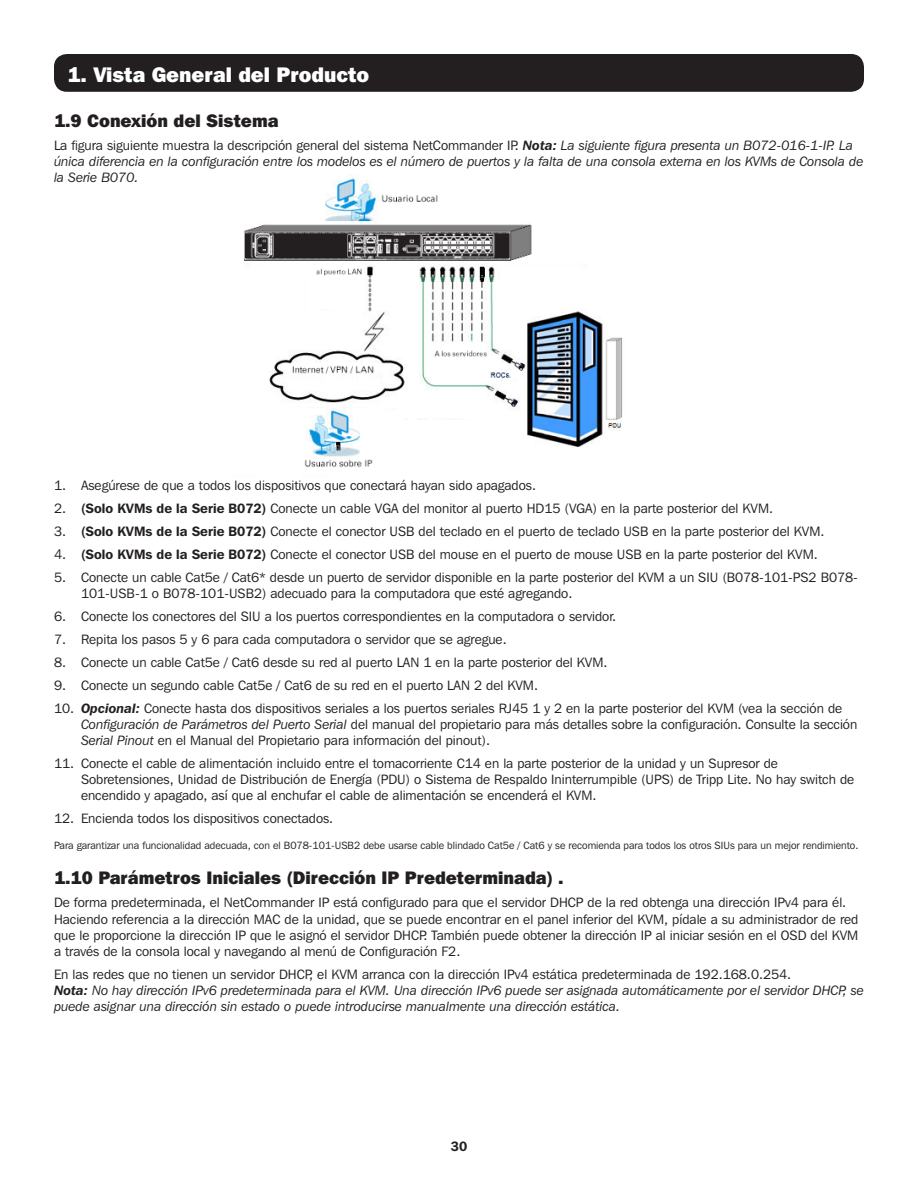
<style>
.page{position:relative;width:918px;height:1188px;background:#fff}
.page>*{position:absolute;margin:0;border:0;box-sizing:border-box;transform-origin:0 0}
.t1{font:800 21px "Franklin Gothic IT Cby BT";color:#fff}
.t2{font:800 18px "Franklin Gothic IT Cby BT";color:#231f20}
.t3{font:13.5px/16.2px "Franklin Gothic IT Cby BT";color:#231f20}
.t4{font:italic 13.5px/16.2px "Franklin Gothic IT Cby BT";color:#231f20}
.t5{font:600 13.5px "Franklin Gothic IT Cby BT";color:#231f20}
.t6{font:10.5px "Franklin Gothic IT Cby BT";color:#231f20}
.s1{font-style:normal}
.s2{font-weight:600}
.s3{font-weight:600;font-style:italic}
.s4{font-style:italic}
</style>
<div class="page">
<div style="left:54px;top:54px;width:810px;height:38px;background:#231f20;border-radius:13px"></div>
<img style="left:244px;top:177px;width:378px;height:291px">
<p class="t1" style="left:68px;top:61px;width:303px">1. Vista General del Producto</p>
<p class="t2" style="left:54px;top:109px;width:226px">1.9 Conexión del Sistema</p>
<p class="t4" style="left:54px;top:137px;width:811px"><span class="s1">La figura siguiente muestra la descripción general del sistema NetCommander IP.</span> <span class="s2">Nota:</span> La siguiente figura presenta un B072-016-1-IP. La única diferencia en la configuración entre los modelos es el número de puertos y la falta de una consola externa en los KVMs de Consola de la Serie B070.</p>
<p class="t3" style="left:54px;top:477px;width:484px">1. Asegúrese de que a todos los dispositivos que conectará hayan sido apagados.</p>
<p class="t3" style="left:54px;top:500px;width:721px">2. <span class="s2">(Solo KVMs de la Serie B072)</span> Conecte un cable VGA del monitor al puerto HD15 (VGA) en la parte posterior del KVM.</p>
<p class="t3" style="left:54px;top:523px;width:772px">3. <span class="s2">(Solo KVMs de la Serie B072)</span> Conecte el conector USB del teclado en el puerto de teclado USB en la parte posterior del KVM.</p>
<p class="t3" style="left:54px;top:546px;width:765px">4. <span class="s2">(Solo KVMs de la Serie B072)</span> Conecte el conector USB del mouse en el puerto de mouse USB en la parte posterior del KVM.</p>
<p class="t3" style="left:81px;top:569px;width:778px;text-indent:-27px">5. Conecte un cable Cat5e / Cat6* desde un puerto de servidor disponible en la parte posterior del KVM a un SIU (B078-101-PS2 B078-<br>101-USB-1 o B078-101-USB2) adecuado para la computadora que esté agregando.</p>
<p class="t3" style="left:54px;top:608px;width:564px">6. Conecte los conectores del SIU a los puertos correspondientes en la computadora o servidor.</p>
<p class="t3" style="left:54px;top:631px;width:454px">7. Repita los pasos 5 y 6 para cada computadora o servidor que se agregue.</p>
<p class="t3" style="left:54px;top:654px;width:555px">8. Conecte un cable Cat5e / Cat6 desde su red al puerto LAN 1 en la parte posterior del KVM.</p>
<p class="t3" style="left:54px;top:677px;width:486px">9. Conecte un segundo cable Cat5e / Cat6 de su red en el puerto LAN 2 del KVM.</p>
<p class="t3" style="left:81px;top:700px;width:778px;text-indent:-27px">10. <span class="s3">Opcional:</span> Conecte hasta dos dispositivos seriales a los puertos seriales RJ45 1 y 2 en la parte posterior del KVM (vea la sección de<br><span class="s4">Configuración de Parámetros del Puerto Serial</span> del manual del propietario para más detalles sobre la configuración. Consulte la sección<br><span class="s4">Serial Pinout</span> en el Manual del Propietario para información del pinout).</p>
<p class="t3" style="left:81px;top:755px;width:775px;text-indent:-27px">11. Conecte el cable de alimentación incluido entre el tomacorriente C14 en la parte posterior de la unidad y un Supresor de<br>Sobretensiones, Unidad de Distribución de Energía (PDU) o Sistema de Respaldo Ininterrumpible (UPS) de Tripp Lite. No hay switch de encendido y apagado, así que al enchufar el cable de alimentación se encenderá el KVM.</p>
<p class="t3" style="left:54px;top:810px;width:281px">12. Encienda todos los dispositivos conectados.</p>
<p class="t6" style="left:54px;top:839px;width:806px">Para garantizar una funcionalidad adecuada, con el B078-101-USB2 debe usarse cable blindado Cat5e / Cat6 y se recomienda para todos los otros SIUs para un mejor rendimiento.</p>
<p class="t2" style="left:54px;top:867px;width:511px">1.10 Parámetros Iniciales (Dirección IP Predeterminada) .</p>
<p class="t3" style="left:54px;top:894px;width:806px">De forma predeterminada, el NetCommander IP está configurado para que el servidor DHCP de la red obtenga una dirección IPv4 para él.<br>Haciendo referencia a la dirección MAC de la unidad, que se puede encontrar en el panel inferior del KVM, pídale a su administrador de red que le proporcione la dirección IP que le asignó el servidor DHCP. También puede obtener la dirección IP al iniciar sesión en el OSD del KVM a través de la consola local y navegando al menú de Configuración F2.</p>
<p class="t4" style="left:54px;top:966px;width:811px"><span class="s1">En las redes que no tienen un servidor DHCP, el KVM arranca con la dirección IPv4 estática predeterminada de 192.168.0.254.<br></span><span class="s2">Nota:</span> No hay dirección IPv6 predeterminada para el KVM. Una dirección IPv6 puede ser asignada automáticamente por el servidor DHCP, se puede asignar una dirección sin estado o puede introducirse manualmente una dirección estática.</p>
<p class="t5" style="left:451px;top:1138px;width:18px">30</p>
</div>
